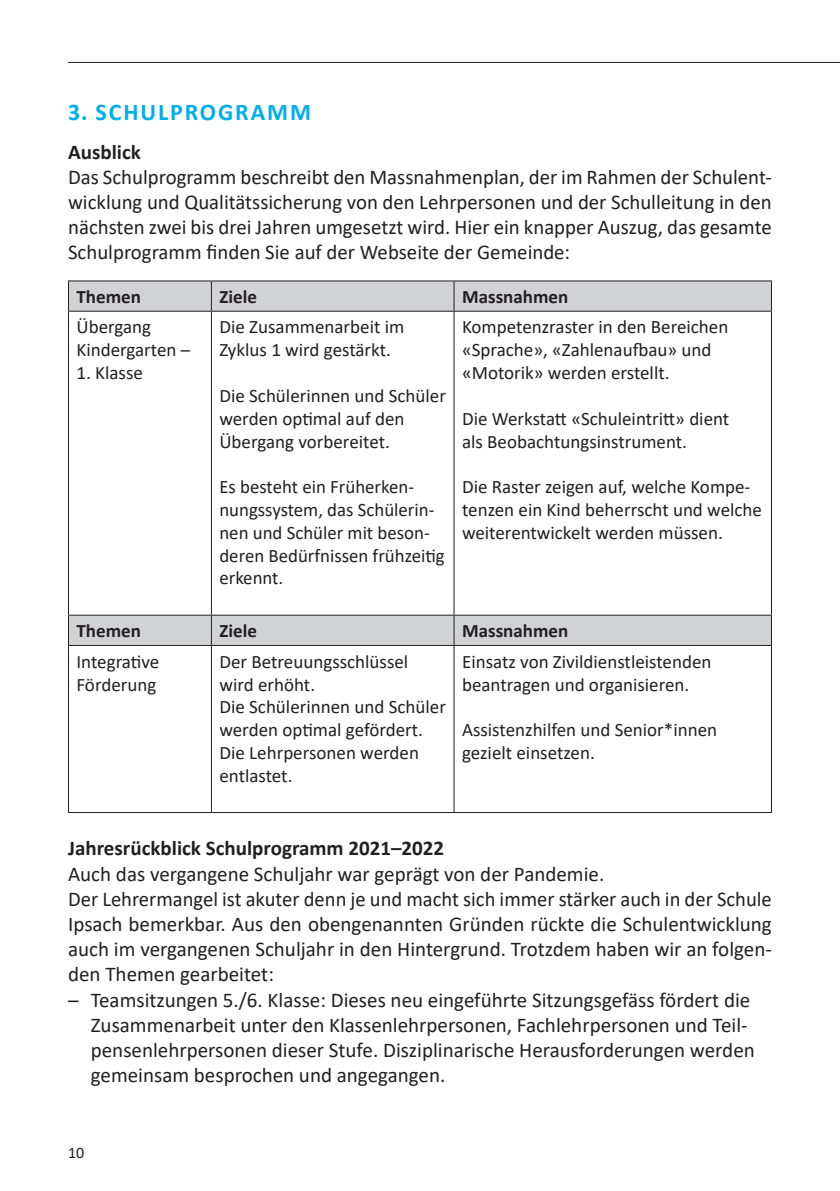
<style>
.page{position:relative;width:840px;height:1191px;background:#fff}
.page>*{position:absolute;margin:0;border:0;box-sizing:border-box;transform-origin:0 0}
.Titel{font:700 24px "Calibri";letter-spacing:.08em;color:#00aeef}
.Text{font:21px/25.2px "Calibri";color:#231f20;text-align:justify}
.Text_Einzug{font:21px/25.2px "Calibri";color:#231f20}
.Text_Bold{font:700 21px "Calibri";color:#231f20}
.Text-2{font:19px/22.8px "Calibri";color:#231f20}
.Text-3{font:700 19px "Calibri";color:#231f20}
.Text-4{font:16px "Calibri";color:#231f20}
</style>
<div class="page">
<svg style="left:69px;top:281px;width:701px;height:364px"></svg>
<hr style="left:211px;top:281px;width:1px;height:30px;background:#231f20">
<hr style="left:453px;top:281px;width:1px;height:30px;background:#231f20">
<hr style="left:68px;top:311px;width:1px;height:304px;background:#231f20">
<hr style="left:211px;top:311px;width:1px;height:304px;background:#231f20">
<hr style="left:453px;top:311px;width:1px;height:304px;background:#231f20">
<hr style="left:770px;top:311px;width:1px;height:304px;background:#231f20">
<hr style="left:211px;top:615px;width:1px;height:30px;background:#231f20">
<hr style="left:453px;top:615px;width:1px;height:30px;background:#231f20">
<hr style="left:68px;top:646px;width:1px;height:166px;background:#231f20">
<hr style="left:211px;top:646px;width:1px;height:166px;background:#231f20">
<hr style="left:453px;top:646px;width:1px;height:166px;background:#231f20">
<hr style="left:770px;top:646px;width:1px;height:166px;background:#231f20">
<hr style="left:68px;top:812px;width:143px;height:1px;background:#231f20">
<hr style="left:211px;top:812px;width:243px;height:1px;background:#231f20">
<hr style="left:454px;top:812px;width:317px;height:1px;background:#231f20">
<hr style="left:68px;top:280px;width:143px;height:1px;background:#231f20">
<hr style="left:68px;top:281px;width:1px;height:30px;background:#231f20">
<hr style="left:211px;top:280px;width:243px;height:1px;background:#231f20">
<hr style="left:454px;top:280px;width:317px;height:1px;background:#231f20">
<hr style="left:770px;top:281px;width:1px;height:30px;background:#231f20">
<hr style="left:68px;top:311px;width:143px;height:1px;background:#231f20">
<hr style="left:211px;top:311px;width:243px;height:1px;background:#231f20">
<hr style="left:454px;top:311px;width:317px;height:1px;background:#231f20">
<hr style="left:68px;top:615px;width:143px;height:1px;background:#231f20">
<hr style="left:68px;top:615px;width:1px;height:30px;background:#231f20">
<hr style="left:211px;top:615px;width:243px;height:1px;background:#231f20">
<hr style="left:454px;top:615px;width:317px;height:1px;background:#231f20">
<hr style="left:770px;top:615px;width:1px;height:30px;background:#231f20">
<hr style="left:68px;top:645px;width:143px;height:1px;background:#231f20">
<hr style="left:211px;top:645px;width:243px;height:1px;background:#231f20">
<hr style="left:454px;top:645px;width:317px;height:1px;background:#231f20">
<hr style="left:68px;top:62px;width:771px;height:1px;background:#231f20">
<p class="Titel" style="left:68px;top:95px;width:244px">3. SCHULPROGRAMM</p>
<p class="Text_Bold" style="left:68px;top:137px;width:74px">Ausblick</p>
<p class="Text" style="left:68px;top:164px;width:704px">Das Schulprogramm beschreibt den Massnahmenplan, der im Rahmen der Schulent&shy;wicklung und Qualitätssicherung von den Lehrpersonen und der Schulleitung in den nächsten zwei bis drei Jahren umgesetzt wird. Hier ein knapper Auszug, das gesamte Schulprogramm finden Sie auf der Webseite der Gemeinde:</p>
<p class="Text-3" style="left:76px;top:283px;width:66px">Themen</p>
<p class="Text-3" style="left:219px;top:283px;width:39px">Ziele</p>
<p class="Text-3" style="left:462px;top:283px;width:108px">Massnahmen</p>
<p class="Text-2" style="left:76px;top:315px;width:76px">Übergang</p>
<p class="Text-2" style="left:76px;top:338px;width:115px">Kindergarten –</p>
<p class="Text-2" style="left:76px;top:361px;width:68px">1. Klasse</p>
<p class="Text-2" style="left:219px;top:315px;width:186px">Die Zusammenarbeit im<br>Zyklus 1 wird gestärkt.</p>
<p class="Text-2" style="left:219px;top:384px;width:228px">Die Schülerinnen und Schüler werden optimal auf den<br>Übergang vorbereitet.</p>
<p class="Text-2" style="left:219px;top:475px;width:227px">Es besteht ein Früherken&shy;nungssystem, das Schülerin&shy;nen und Schüler mit beson&shy;deren Bedürfnissen frühzeitig erkennt.</p>
<p class="Text-2" style="left:462px;top:315px;width:268px">Kompetenzraster in den Bereichen «Sprache», «Zahlenaufbau» und «Motorik» werden erstellt.</p>
<p class="Text-2" style="left:462px;top:406px;width:269px">Die Werkstatt «Schuleintritt» dient als Beobachtungsinstrument.</p>
<p class="Text-2" style="left:462px;top:475px;width:301px">Die Raster zeigen auf, welche Kompe&shy;tenzen ein Kind beherrscht und welche weiterentwickelt werden müssen.</p>
<p class="Text-3" style="left:76px;top:617px;width:66px">Themen</p>
<p class="Text-3" style="left:219px;top:617px;width:39px">Ziele</p>
<p class="Text-3" style="left:462px;top:617px;width:108px">Massnahmen</p>
<p class="Text-2" style="left:76px;top:649px;width:84px">Integrative</p>
<p class="Text-2" style="left:76px;top:672px;width:81px">Förderung</p>
<p class="Text-2" style="left:219px;top:649px;width:190px">Der Betreuungsschlüssel wird erhöht.</p>
<p class="Text-2" style="left:219px;top:695px;width:228px">Die Schülerinnen und Schüler werden optimal gefördert.</p>
<p class="Text-2" style="left:219px;top:740px;width:201px">Die Lehrpersonen werden entlastet.</p>
<p class="Text-2" style="left:462px;top:649px;width:251px">Einsatz von Zivildienstleistenden beantragen und organisieren.</p>
<p class="Text-2" style="left:462px;top:718px;width:256px">Assistenzhilfen und Senior*innen gezielt einsetzen.</p>
<p class="Text_Bold" style="left:68px;top:833px;width:377px">Jahresrückblick Schulprogramm 2021–2022</p>
<p class="Text" style="left:68px;top:860px;width:537px">Auch das vergangene Schuljahr war geprägt von der Pandemie.</p>
<p class="Text" style="left:68px;top:885px;width:704px">Der Lehrermangel ist akuter denn je und macht sich immer stärker auch in der Schule Ipsach bemerkbar. Aus den obengenannten Gründen rückte die Schulentwicklung auch im vergangenen Schuljahr in den Hintergrund. Trotzdem haben wir an folgen&shy;den Themen gearbeitet:</p>
<p class="Text_Einzug" style="left:91px;top:986px;width:665px;text-indent:-23px">– Teamsitzungen 5./6. Klasse: Dieses neu eingeführte Sitzungsgefäss fördert die Zusammenarbeit unter den Klassenlehrpersonen, Fachlehrpersonen und Teil&shy;pensenlehrpersonen dieser Stufe. Disziplinarische Herausforderungen werden gemeinsam besprochen und angegangen.</p>
<p class="Text-4" style="left:68px;top:1141px;width:18px">10</p>
</div>
